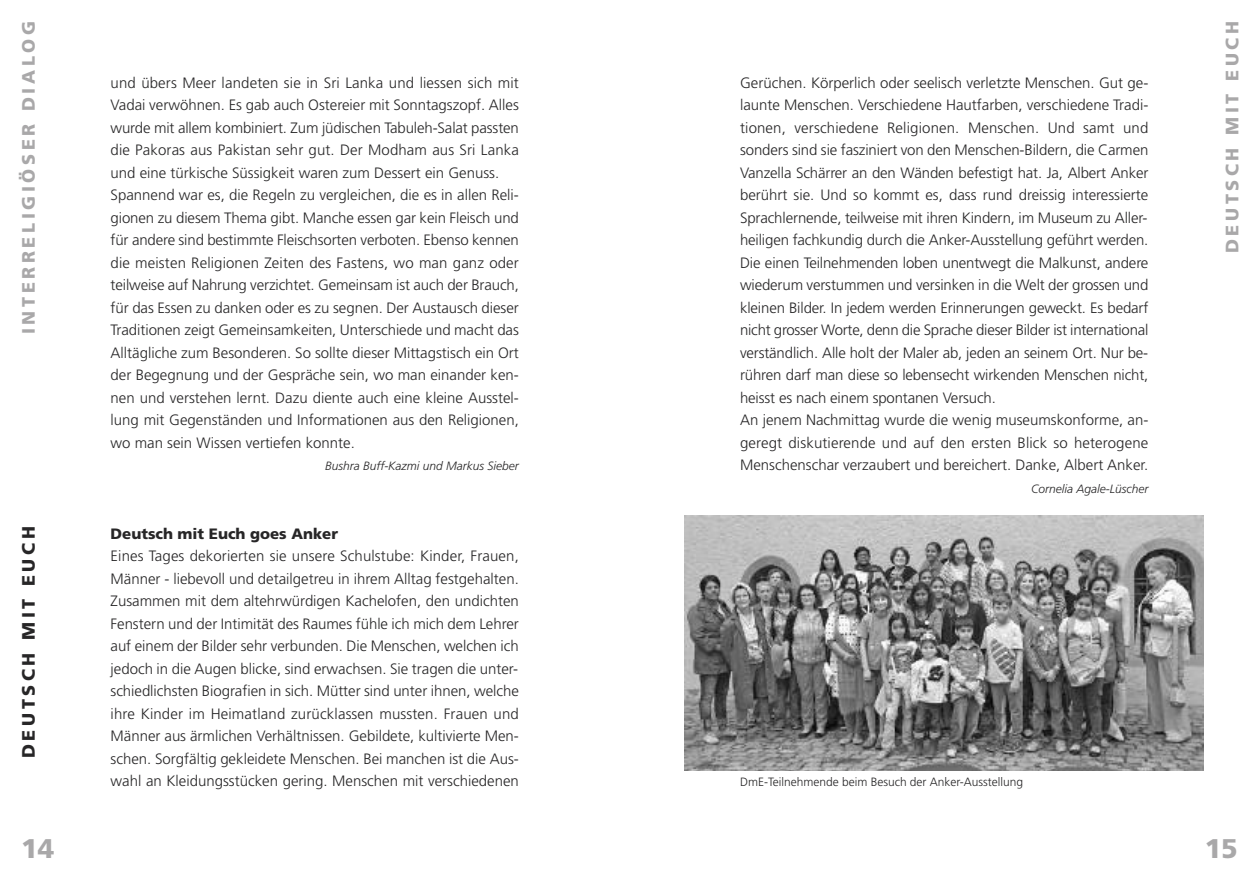
<style>
.page{position:relative;width:1259px;height:893px;background:#fff}
.page>*{position:absolute;margin:0;border:0;box-sizing:border-box;transform-origin:0 0}
.t1{font:900 27px "Frutiger";color:#a9a8a9}
.t2{font:900 18px "Frutiger";letter-spacing:.2em;color:#a9a8a9}
.t3{font:900 18px "Frutiger";letter-spacing:.2em;color:#272627}
.t4{font:300 15px/22.5px "Frutiger";color:#272627}
.t5{font:900 15px "Frutiger";color:#272627}
.t6{font:italic 300 12px "Frutiger";color:#272627}
.t7{font:300 12px "Frutiger";color:#272627}
</style>
<div class="page">
<img style="left:685px;top:516px;width:518px;height:255px">
<p class="t2" style="left:21px;top:334px;width:314px;rotate:-90deg">INTERRELIGIÖSER DIALOG</p>
<p class="t3" style="left:21px;top:758px;width:233px;rotate:-90deg">DEUTSCH MIT EUCH</p>
<h1 class="t1" style="left:21px;top:838px;width:35px">14</h1>
<p class="t4" style="left:111px;top:72px;width:410px">und übers Meer landeten sie in Sri Lanka und liessen sich mit Vadai verwöhnen. Es gab auch Ostereier mit Sonntagszopf. Alles wurde mit allem kombiniert. Zum jüdischen Tabuleh-Salat passten die Pakoras aus Pakistan sehr gut. Der Modham aus Sri Lanka und eine türkische Süssigkeit waren zum Dessert ein Genuss.<br>Spannend war es, die Regeln zu vergleichen, die es in allen Reli&shy;gionen zu diesem Thema gibt. Manche essen gar kein Fleisch und für andere sind bestimmte Fleischsorten verboten. Ebenso kennen die meisten Religionen Zeiten des Fastens, wo man ganz oder teilweise auf Nahrung verzichtet. Gemeinsam ist auch der Brauch, für das Essen zu danken oder es zu segnen. Der Austausch dieser Traditionen zeigt Gemeinsamkeiten, Unterschiede und macht das Alltägliche zum Besonderen. So sollte dieser Mittagstisch ein Ort der Begegnung und der Gespräche sein, wo man einander ken&shy;nen und verstehen lernt. Dazu diente auch eine kleine Ausstel&shy;lung mit Gegenständen und Informationen aus den Religionen, wo man sein Wissen vertiefen konnte.</p>
<p class="t6" style="left:325px;top:461px;width:195px">Bushra Buff-Kazmi und Markus Sieber</p>
<p class="t5" style="left:111px;top:527px;width:229px">Deutsch mit Euch goes Anker</p>
<p class="t4" style="left:111px;top:546px;width:410px;text-align:justify">Eines Tages dekorierten sie unsere Schulstube: Kinder, Frauen, Männer - liebevoll und detailgetreu in ihrem Alltag festgehalten.<br>Zusammen mit dem altehrwürdigen Kachelofen, den undichten Fenstern und der Intimität des Raumes fühle ich mich dem Lehrer auf einem der Bilder sehr verbunden. Die Menschen, welchen ich jedoch in die Augen blicke, sind erwachsen. Sie tragen die unter&shy;schiedlichsten Biografien in sich. Mütter sind unter ihnen, welche ihre Kinder im Heimatland zurücklassen mussten. Frauen und Männer aus ärmlichen Verhältnissen. Gebildete, kultivierte Men&shy;schen. Sorgfältig gekleidete Menschen. Bei manchen ist die Aus&shy;wahl an Kleidungsstücken gering. Menschen mit verschiedenen</p>
<p class="t4" style="left:740px;top:72px;width:410px">Gerüchen. Körperlich oder seelisch verletzte Menschen. Gut ge&shy;launte Menschen. Verschiedene Hautfarben, verschiedene Tradi&shy;tionen, verschiedene Religionen. Menschen. Und samt und sonders sind sie fasziniert von den Menschen-Bildern, die Carmen Vanzella Schärrer an den Wänden befestigt hat. Ja, Albert Anker berührt sie. Und so kommt es, dass rund dreissig interessierte Sprachlernende, teilweise mit ihren Kindern, im Museum zu Aller&shy;heiligen fachkundig durch die Anker-Ausstellung geführt werden.<br>Die einen Teilnehmenden loben unentwegt die Malkunst, andere wiederum verstummen und versinken in die Welt der grossen und kleinen Bilder. In jedem werden Erinnerungen geweckt. Es bedarf nicht grosser Worte, denn die Sprache dieser Bilder ist international verständlich. Alle holt der Maler ab, jeden an seinem Ort. Nur be&shy;rühren darf man diese so lebensecht wirkenden Menschen nicht, heisst es nach einem spontanen Versuch.<br>An jenem Nachmittag wurde die wenig museumskonforme, an&shy;geregt diskutierende und auf den ersten Blick so heterogene Menschenschar verzaubert und bereichert. Danke, Albert Anker.</p>
<p class="t6" style="left:1031px;top:484px;width:119px">Cornelia Agale-Lüscher</p>
<p class="t2" style="left:1225px;top:253px;width:233px;rotate:-90deg">DEUTSCH MIT EUCH</p>
<p class="t7" style="left:740px;top:777px;width:285px">DmE-Teilnehmende beim Besuch der Anker-Ausstellung</p>
<h1 class="t1" style="left:1204px;top:838px;width:35px">15</h1>
</div>
